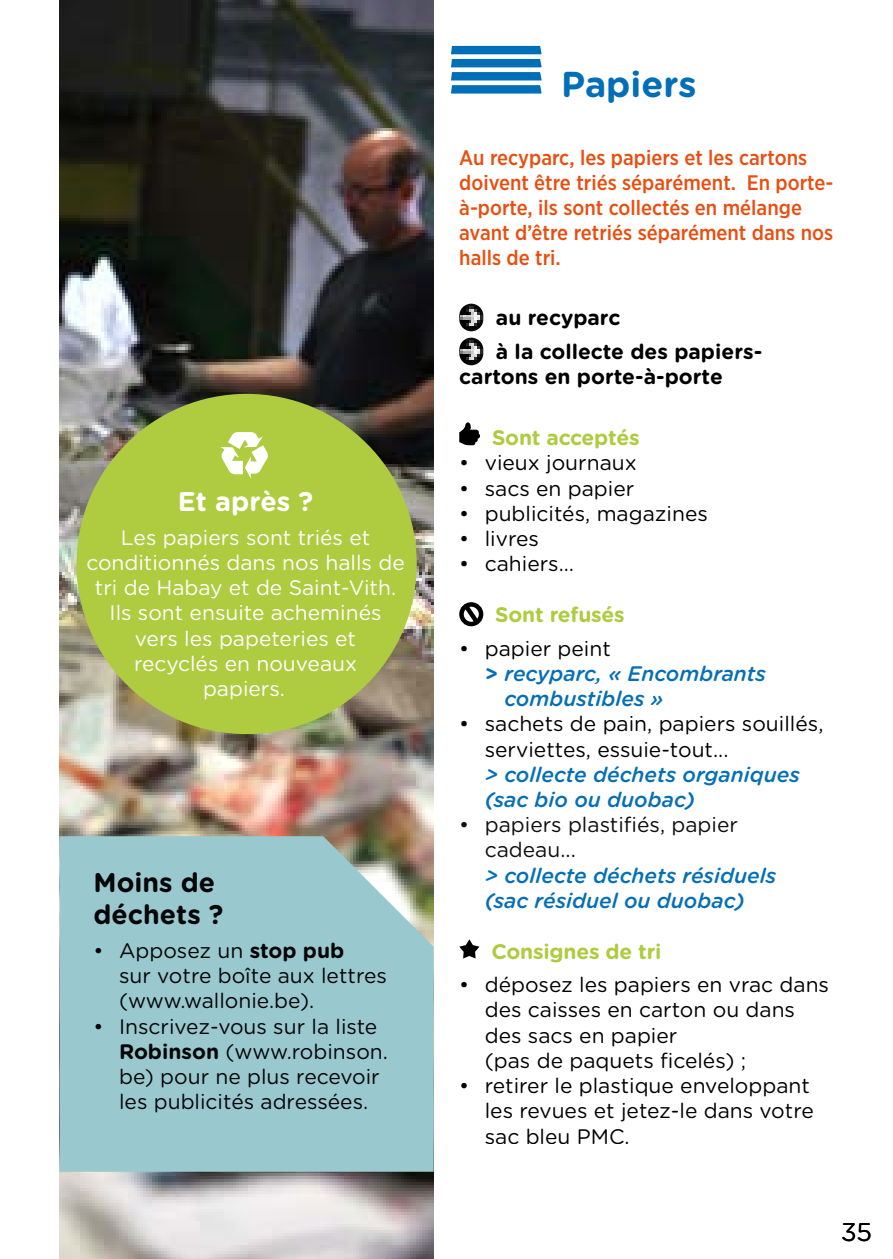
<style>
.page{position:relative;width:893px;height:1259px;background:#fff}
.page>*{position:absolute;margin:0;border:0;box-sizing:border-box;transform-origin:0 0}
.t1{font:700 36px "Gotham Rounded";color:#006fb7}
.t2{font:700 27px/32.4px "Gotham Rounded";color:#040506}
.t3{font:700 27px "Gotham Rounded";color:#fff}
.t4{font:25.5px "Gotham Rounded";color:#000}
.t5{font:21px/25.2px "Gotham Rounded";color:#000}
.t6{font:italic 500 21px/25.2px "Gotham Rounded";color:#046fb7}
.t7{font:21px/25.2px "Gotham Rounded";color:#040506}
.t8{font:500 21px/25.2px "Gotham Narrow";color:#e94e0f}
.t9{font:21px/25.2px "Gotham Rounded";color:#fff;text-align:center}
.t10{font:700 21px/33.9px "Gotham Rounded";color:#000}
.t11{font:700 21px "Gotham Rounded";letter-spacing:-.01em;color:#afcb40}
.s1{font-weight:700}
.s2{font-weight:700;font-style:normal}
.s3{font-weight:400;font-style:normal;color:#0e0e0e}
.s4{font-weight:400;font-style:normal;color:#000}
</style>
<div class="page">
<img style="left:60px;top:0;width:374px;height:1259px">
<div style="left:77px;top:394px;width:340px;height:340px;background:#afcb40;border-radius:50%"></div>
<svg style="left:220px;top:432px;width:48px;height:46px"></svg>
<svg style="left:451px;top:45px;width:91px;height:49px"></svg>
<img style="left:459px;top:304px;width:24px;height:27px;border-radius:12px">
<img style="left:459px;top:338px;width:24px;height:27px;border-radius:12px">
<svg style="left:459px;top:422px;width:21px;height:23px"></svg>
<div style="left:459px;top:602px;width:24px;height:24px;border:4px solid #000;border-radius:50%"></div>
<svg style="left:460px;top:602px;width:23px;height:25px"></svg>
<svg style="left:459px;top:939px;width:20px;height:19px"></svg>
<div style="left:60px;top:836px;width:374px;height:335px;background:#99c8ce"></div>
<p class="t3" style="left:178px;top:481px;width:137px">Et après ?</p>
<p class="t9" style="left:86px;top:524px;width:320px">Les papiers sont triés et conditionnés dans nos halls de tri de Habay et de Saint-Vith.<br>Ils sont ensuite acheminés vers les papeteries et<br>recyclés en nouveaux<br>papiers.</p>
<p class="t2" style="left:94px;top:865px;width:131px">Moins de déchets ?</p>
<p class="t7" style="left:119px;top:937px;width:269px;text-indent:-26px">• Apposez un <span class="s1">stop pub<br></span>sur votre boîte aux lettres (www.wallonie.be).</p>
<p class="t7" style="left:119px;top:1012px;width:270px;text-indent:-26px">• Inscrivez-vous sur la liste<br><span class="s1">Robinson</span> (www.robinson. be) pour ne plus recevoir les publicités adressées.</p>
<h1 class="t1" style="left:561px;top:58px;width:137px">Papiers</h1>
<p class="t8" style="left:459px;top:144px;width:376px">Au recyparc, les papiers et les cartons doivent être triés séparément. En porte&shy;à-porte, ils sont collectés en mélange avant d’être retriés séparément dans nos halls de tri.</p>
<p class="t10" style="left:496px;top:300px;width:268px">au recyparc<br>à la collecte des papiers-</p>
<p class="t10" style="left:459px;top:359px;width:265px">cartons en porte-à-porte</p>
<p class="t11" style="left:492px;top:422px;width:149px">Sont acceptés</p>
<p class="t5" style="left:459px;top:449px;width:179px">• vieux journaux</p>
<p class="t5" style="left:459px;top:475px;width:177px">• sacs en papier</p>
<p class="t5" style="left:459px;top:500px;width:250px">• publicités, magazines</p>
<p class="t5" style="left:459px;top:525px;width:81px">• livres</p>
<p class="t5" style="left:459px;top:550px;width:116px">• cahiers…</p>
<p class="t11" style="left:495px;top:599px;width:131px">Sont refusés</p>
<p class="t5" style="left:459px;top:635px;width:153px">• papier peint</p>
<p class="t6" style="left:485px;top:660px;width:283px"><span class="s2">&gt;</span> recyparc, « Encombrants</p>
<p class="t6" style="left:504px;top:685px;width:160px">combustibles »</p>
<p class="t5" style="left:485px;top:710px;width:340px;text-indent:-26px">• sachets de pain, papiers souillés, serviettes, essuie-tout...</p>
<p class="t6" style="left:485px;top:761px;width:317px">&gt; collecte déchets organiques (sac bio ou duobac)</p>
<p class="t6" style="left:485px;top:811px;width:293px;text-indent:-26px"><span class="s3">• papiers plastifiés, papier cadeau.</span><span class="s4">..<br></span>&gt; collecte déchets résiduels (sac résiduel ou duobac)</p>
<p class="t11" style="left:491px;top:935px;width:172px">Consignes de tri</p>
<p class="t5" style="left:485px;top:971px;width:346px;text-indent:-26px">• déposez les papiers en vrac dans des caisses en carton ou dans des sacs en papier<br>(pas de paquets ficelés) ;</p>
<p class="t5" style="left:485px;top:1072px;width:331px;text-indent:-26px">• retirer le plastique enveloppant les revues et jetez-le dans votre sac bleu PMC.</p>
<p class="t4" style="left:841px;top:1214px;width:33px">35</p>
</div>
